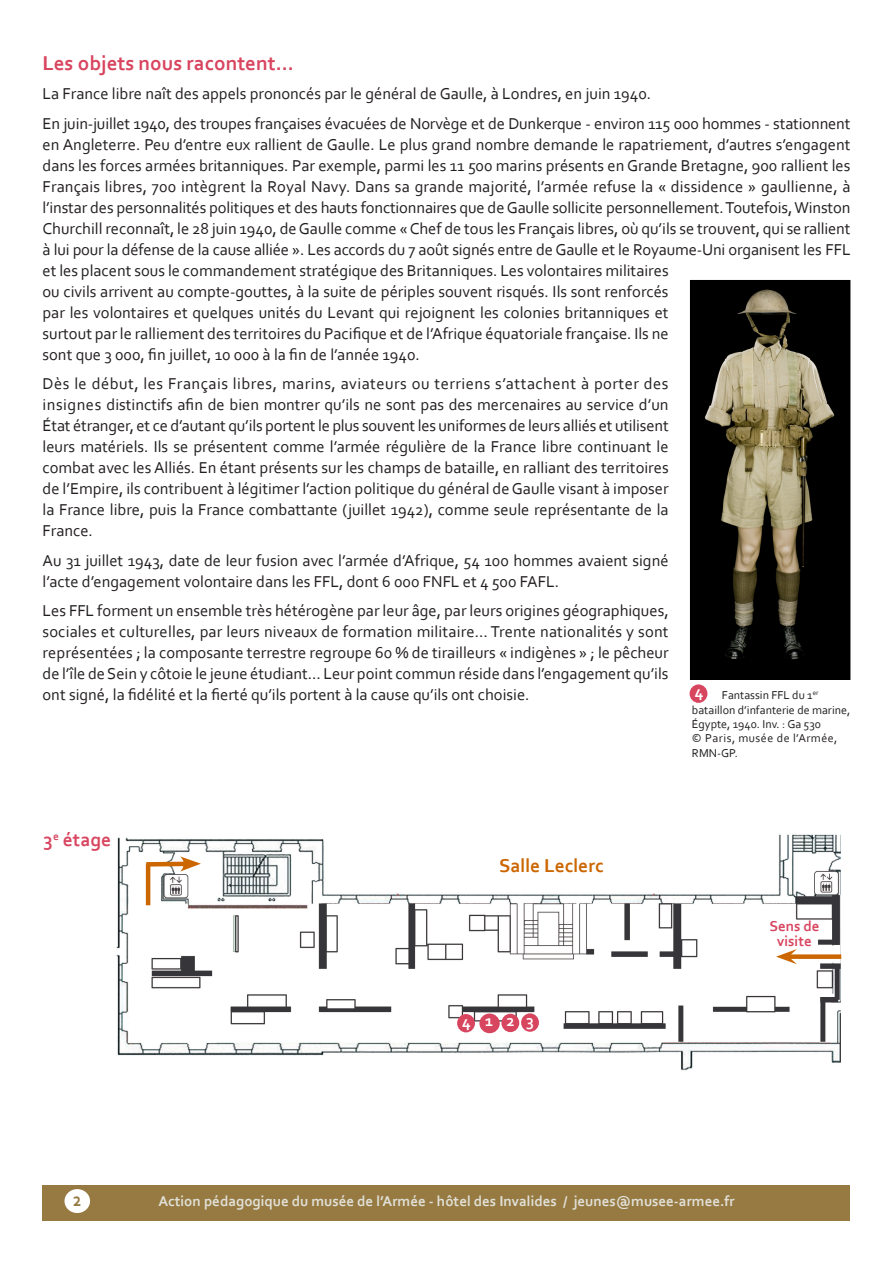
<style>
.page{position:relative;width:893px;height:1263px;background:#fff}
.page>*{position:absolute;margin:0;border:0;box-sizing:border-box;transform-origin:0 0}
.t1{font:700 21px "Corbel";color:#d8455f}
.t2{font:700 19.8px "Corbel";color:#967a41;scale:.83 1}
.t3{font:700 19.5px "Corbel";color:#cc6601}
.t4{font:700 19.5px "Corbel";color:#d8455f}
.t5{font:16.5px/21px "Corbel";color:#231f20}
.t6{font:700 16.5px "Corbel";color:#fff}
.t7{font:700 15px "Corbel";color:#e1e0d8}
.t8{font:700 15px/15px "Corbel";color:#d8455f;text-align:center}
.t9{font:12px/14.4px "Corbel";color:#231f20}
</style>
<div class="page">
<img style="left:116px;top:834px;width:726px;height:237px">
<div style="left:43px;top:1185px;width:807px;height:35px;background:#967a41"></div>
<div style="left:64px;top:1189px;width:26px;height:24px;background:#fff;border-radius:50%"></div>
<svg style="left:142px;top:856px;width:59px;height:15px"></svg>
<hr style="left:146px;top:863px;width:4px;height:42px;background:#cc6601">
<div style="left:789px;top:954px;width:52px;height:5px;background:#cc6601"></div>
<svg style="left:776px;top:949px;width:21px;height:15px"></svg>
<div style="left:479px;top:1013px;width:21px;height:20px;background:#d8455f;border-radius:50%"></div>
<div style="left:501px;top:1014px;width:18px;height:18px;background:#d8455f;border-radius:50%"></div>
<div style="left:521px;top:1013px;width:18px;height:19px;background:#d8455f;border-radius:50%"></div>
<img style="left:690px;top:280px;width:160px;height:400px">
<div style="left:457px;top:1014px;width:18px;height:18px;background:#d8455f;border-radius:50%"></div>
<div style="left:690px;top:684px;width:17px;height:19px;background:#d8455f;border-radius:50%"></div>
<p class="t1" style="left:43px;top:50px;width:253px">Les objets nous racontent...</p>
<p class="t5" style="left:43px;top:79px;width:809px;line-height:29.5px">La France libre naît des appels prononcés par le général de Gaulle, à Londres, en juin 1940.<br>En juin-juillet 1940, des troupes françaises évacuées de Norvège et de Dunkerque - environ 115 000 hommes - stationnent</p>
<p class="t5" style="left:43px;top:133px;width:810px">en Angleterre. Peu d’entre eux rallient de Gaulle. Le plus grand nombre demande le rapatriement, d’autres s’engagent dans les forces armées britanniques. Par exemple, parmi les 11 500 marins présents en Grande Bretagne, 900 rallient les Français libres, 700 intègrent la Royal Navy. Dans sa grande majorité, l’armée refuse la « dissidence » gaullienne, à l’instar des personnalités politiques et des hauts fonctionnaires que de Gaulle sollicite personnellement. Toutefois, Winston Churchill reconnaît, le 28 juin 1940, de Gaulle comme « Chef de tous les Français libres, où qu’ils se trouvent, qui se rallient à lui pour la défense de la cause alliée ». Les accords du 7 août signés entre de Gaulle et le Royaume-Uni organisent les FFL et les placent sous le commandement stratégique des Britanniques. Les volontaires militaires<br>ou civils arrivent au compte-gouttes, à la suite de périples souvent risqués. Ils sont renforcés<br>par les volontaires et quelques unités du Levant qui rejoignent les colonies britanniques et<br>surtout par le ralliement des territoires du Pacifique et de l’Afrique équatoriale française. Ils ne<br>sont que 3 000, fin juillet, 10 000 à la fin de l’année 1940.</p>
<p class="t5" style="left:43px;top:373px;width:628px;text-align:justify">Dès le début, les Français libres, marins, aviateurs ou terriens s’attachent à porter des insignes distinctifs afin de bien montrer qu’ils ne sont pas des mercenaires au service d’un État étranger, et ce d’autant qu’ils portent le plus souvent les uniformes de leurs alliés et utilisent leurs matériels. Ils se présentent comme l’armée régulière de la France libre continuant le combat avec les Alliés. En étant présents sur les champs de bataille, en ralliant des territoires de l’Empire, ils contribuent à légitimer l’action politique du général de Gaulle visant à imposer la France libre, puis la France combattante (juillet 1942), comme seule représentante de la France.</p>
<p class="t5" style="left:43px;top:549px;width:628px">Au 31 juillet 1943, date de leur fusion avec l’armée d’Afrique, 54 100 hommes avaient signé l’acte d’engagement volontaire dans les FFL, dont 6 000 FNFL et 4 500 FAFL.</p>
<p class="t5" style="left:43px;top:600px;width:628px;text-align:justify">Les FFL forment un ensemble très hétérogène par leur âge, par leurs origines géographiques, sociales et culturelles, par leurs niveaux de formation militaire… Trente nationalités y sont représentées ; la composante terrestre regroupe 60 % de tirailleurs « indigènes » ; le pêcheur de l’île de Sein y côtoie le jeune étudiant… Leur point commun réside dans l’engagement qu’ils ont signé, la fidélité et la fierté qu’ils portent à la cause qu’ils ont choisie.</p>
<p class="t6" style="left:695px;top:681px;width:10px">4</p>
<p class="t9" style="left:692px;top:688px;width:160px;text-indent:30px">Fantassin FFL du 1<sup>er </sup>bataillon d’infanterie de marine,<br>Égypte, 1940. Inv. : Ga 530<br>© Paris, musée de l’Armée,<br>RMN-GP.</p>
<p class="t4" style="left:44px;top:827px;width:69px">3<sup>e</sup> étage</p>
<p class="t3" style="left:499px;top:853px;width:106px">Salle Leclerc</p>
<p class="t6" style="left:462px;top:1011px;width:10px">4</p>
<p class="t6" style="left:485px;top:1011px;width:51px">123</p>
<p class="t8" style="left:769px;top:918px;width:52px">Sens de visite</p>
<p class="t2" style="left:73px;top:1187px;width:11px">2</p>
<p class="t7" style="left:158px;top:1192px;width:578px">Action pédagogique du musée de l’Armée - hôtel des Invalides / jeunes@musee-armee.fr</p>
</div>
